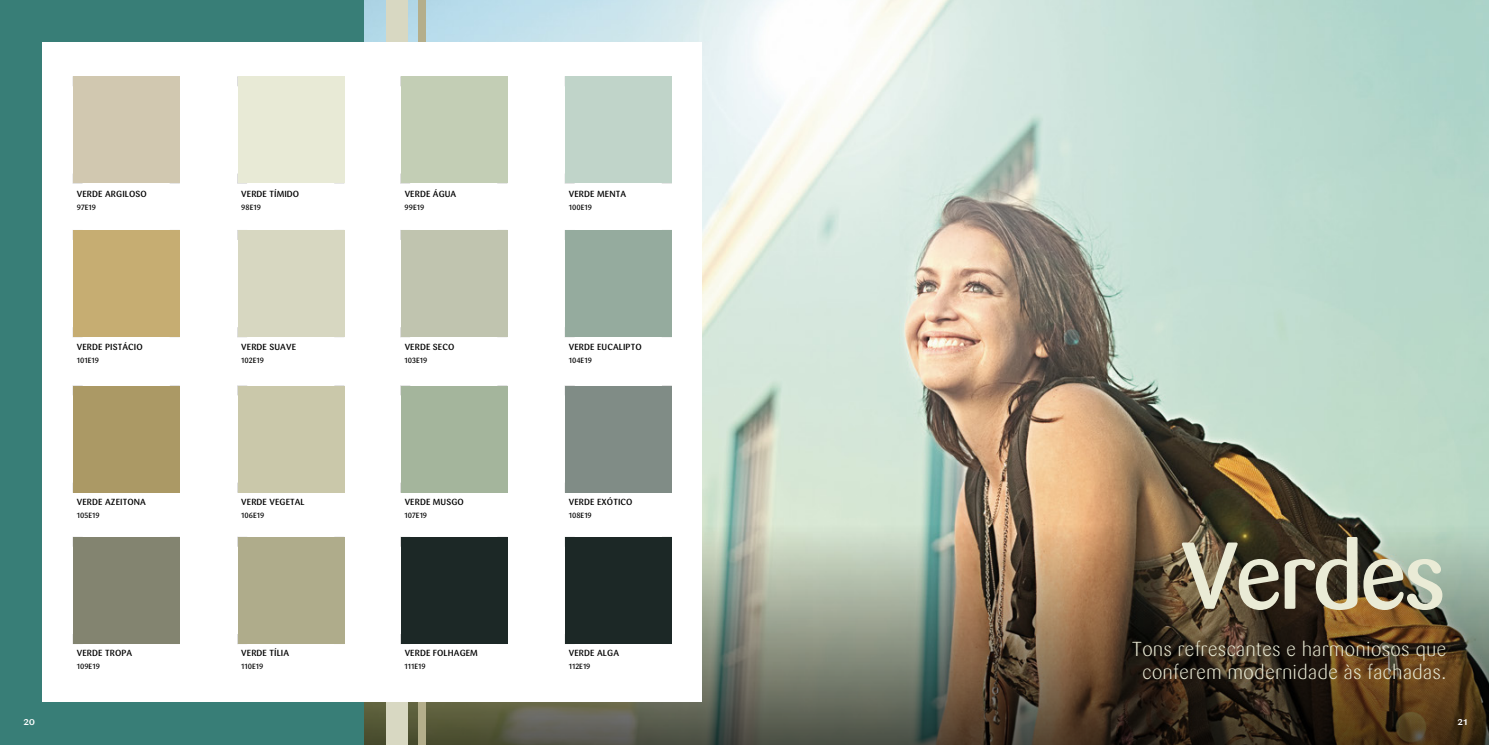
<style>
.page{position:relative;width:1489px;height:745px;background:#fff}
.page>*{position:absolute;margin:0;border:0;box-sizing:border-box;transform-origin:0 0}
.t1{font:500 93.75px "Sari Pro";letter-spacing:-.05em;color:#eaebd6}
.t2{font:300 20px/23.8px "Sari Pro";color:#eaebd6;text-align:center}
.t3{font:500 11.25px "Sari Pro";color:#fff}
.t4{font:500 8.75px "Sari Pro";letter-spacing:.01em;color:#000}
.t5{font:500 7.5px "Sari Pro";color:#000}
</style>
<div class="page">
<img style="left:364px;top:0;width:1124px;height:407px">
<img style="left:364px;top:407px;width:1124px;height:337px">
<div style="left:0;top:0;width:364px;height:744px;background:#387e77"></div>
<div style="left:386px;top:0;width:21px;height:744px;background:#d8d8c2"></div>
<div style="left:418px;top:0;width:7px;height:744px;background:#b4ae8b"></div>
<div style="left:43px;top:43px;width:659px;height:659px;background:#fff"></div>
<div style="left:73px;top:76px;width:107px;height:107px;background:#d1c8b0"></div>
<div style="left:73px;top:230px;width:107px;height:107px;background:#c6ad72"></div>
<div style="left:73px;top:385px;width:107px;height:107px;background:#ab9965"></div>
<div style="left:73px;top:536px;width:107px;height:107px;background:#838470"></div>
<div style="left:238px;top:76px;width:106px;height:107px;background:#e8ead6"></div>
<div style="left:238px;top:230px;width:106px;height:107px;background:#d7d7c1"></div>
<div style="left:238px;top:385px;width:106px;height:107px;background:#cac8aa"></div>
<div style="left:238px;top:536px;width:106px;height:107px;background:#afac8b"></div>
<div style="left:401px;top:76px;width:106px;height:107px;background:#c3ceb5"></div>
<div style="left:401px;top:230px;width:106px;height:107px;background:#c0c4af"></div>
<div style="left:401px;top:385px;width:106px;height:107px;background:#a4b59c"></div>
<div style="left:401px;top:536px;width:106px;height:107px;background:#1c2826"></div>
<div style="left:565px;top:76px;width:107px;height:107px;background:#c0d4c9"></div>
<div style="left:565px;top:230px;width:107px;height:107px;background:#95ab9e"></div>
<div style="left:565px;top:385px;width:107px;height:107px;background:#808c86"></div>
<div style="left:565px;top:536px;width:107px;height:107px;background:#1c2826"></div>
<p class="t4" style="left:77px;top:188px;width:71px">VERDE ARGILOSO</p>
<p class="t5" style="left:77px;top:202px;width:21px">97E19</p>
<p class="t4" style="left:241px;top:188px;width:59px">VERDE TÍMIDO</p>
<p class="t5" style="left:241px;top:202px;width:21px">98E19</p>
<p class="t4" style="left:404px;top:188px;width:53px">VERDE ÁGUA</p>
<p class="t5" style="left:404px;top:202px;width:21px">99E19</p>
<p class="t4" style="left:569px;top:188px;width:59px">VERDE MENTA</p>
<p class="t5" style="left:569px;top:202px;width:25px">100E19</p>
<p class="t4" style="left:77px;top:341px;width:67px">VERDE PISTÁCIO</p>
<p class="t5" style="left:77px;top:355px;width:23px">101E19</p>
<p class="t4" style="left:241px;top:341px;width:56px">VERDE SUAVE</p>
<p class="t5" style="left:241px;top:355px;width:24px">102E19</p>
<p class="t4" style="left:404px;top:341px;width:51px">VERDE SECO</p>
<p class="t5" style="left:404px;top:355px;width:24px">103E19</p>
<p class="t4" style="left:569px;top:341px;width:74px">VERDE EUCALIPTO</p>
<p class="t5" style="left:569px;top:355px;width:24px">104E19</p>
<p class="t4" style="left:77px;top:496px;width:70px">VERDE AZEITONA</p>
<p class="t5" style="left:77px;top:510px;width:24px">105E19</p>
<p class="t4" style="left:241px;top:496px;width:65px">VERDE VEGETAL</p>
<p class="t5" style="left:241px;top:510px;width:24px">106E19</p>
<p class="t4" style="left:404px;top:496px;width:61px">VERDE MUSGO</p>
<p class="t5" style="left:404px;top:510px;width:24px">107E19</p>
<p class="t4" style="left:569px;top:496px;width:65px">VERDE EXÓTICO</p>
<p class="t5" style="left:569px;top:510px;width:24px">108E19</p>
<p class="t4" style="left:77px;top:647px;width:57px">VERDE TROPA</p>
<p class="t5" style="left:77px;top:661px;width:24px">109E19</p>
<p class="t4" style="left:241px;top:647px;width:49px">VERDE TÍLIA</p>
<p class="t5" style="left:241px;top:661px;width:23px">110E19</p>
<p class="t4" style="left:404px;top:647px;width:75px">VERDE FOLHAGEM</p>
<p class="t5" style="left:404px;top:661px;width:22px">111E19</p>
<p class="t4" style="left:569px;top:647px;width:52px">VERDE ALGA</p>
<p class="t5" style="left:569px;top:661px;width:23px">112E19</p>
<h1 class="t1" style="left:1180px;top:515px;width:267px">Verdes</h1>
<h2 class="t2" style="left:1131px;top:636px;width:316px">Tons refrescantes e harmoniosos que conferem modernidade às fachadas.</h2>
<p class="t3" style="left:23px;top:713px;width:13px">20</p>
<p class="t3" style="left:1457px;top:713px;width:12px">21</p>
</div>
